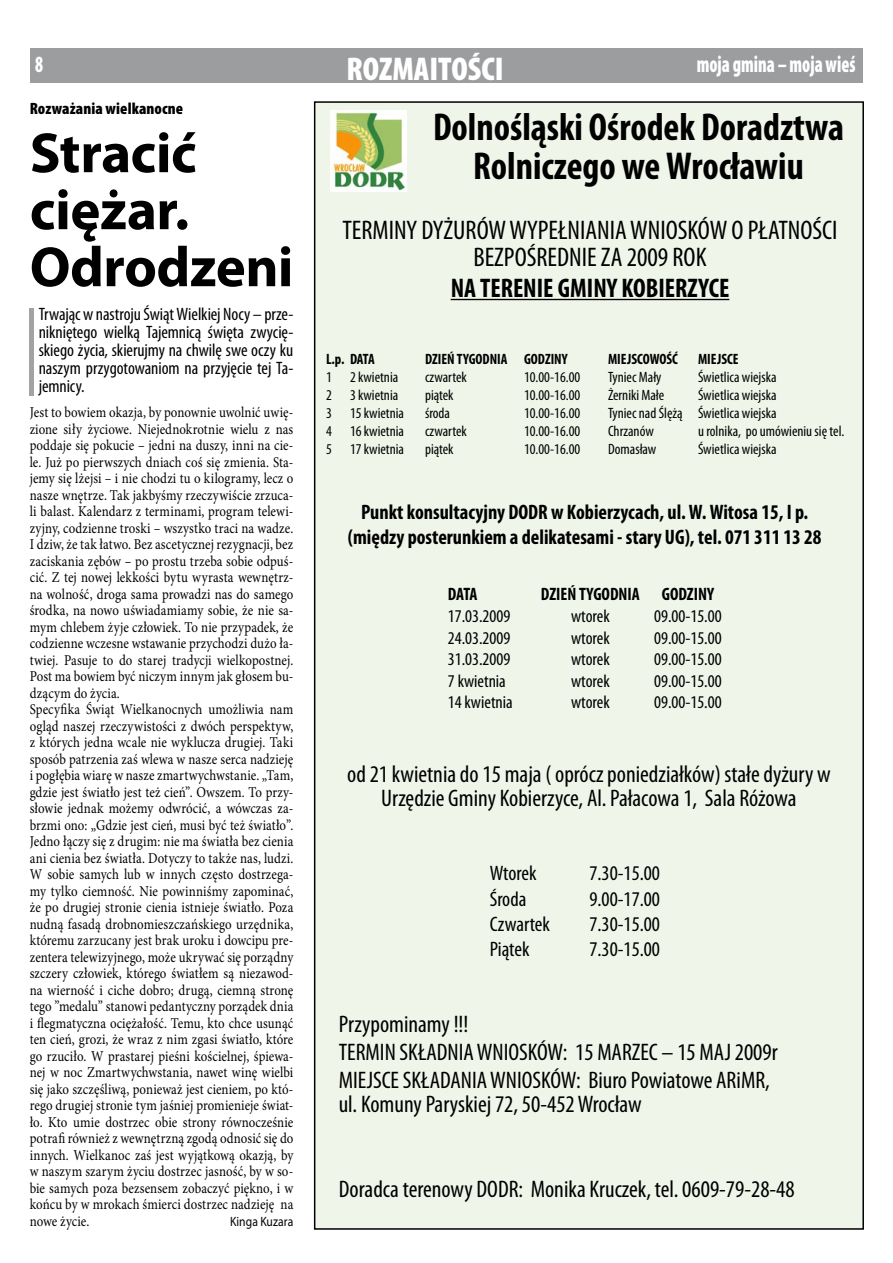
<style>
.page{position:relative;width:893px;height:1263px;background:#fff}
.page>*{position:absolute;margin:0;border:0;box-sizing:border-box;transform-origin:0 0}
.t1{font:700 57px/57px "Myriad Pro";letter-spacing:-.01em;color:#000}
.t2{font:700 condensed 39px/39px "Myriad Pro";color:#000;text-align:center}
.t3{font:900 condensed 33px "Myriad Pro";color:#fff}
.t4{font:condensed 27px/27px "Myriad Pro";color:#000;text-align:center}
.t5{font:700 condensed 27px "Myriad Pro";color:#000}
.t6{font:condensed 24px/28.2px "Myriad Pro";color:#000;text-align:center}
.t7{font:900 condensed 23.4px "Myriad Pro";color:#fff;scale:.77 1}
.t8{font:700 condensed 21px/25.2px "Myriad Pro";color:#000;text-align:center}
.t9{font:condensed 21px "Myriad Pro";color:#000}
.t10{font:condensed 18px/18px "Myriad Pro";color:#000;text-align:justify}
.t11{font:700 condensed 18px "Myriad Pro";color:#000}
.t12{font:900 condensed 16.5px "Myriad Pro";letter-spacing:.005em;color:#000}
.t13{font:15px/16.5px "Minion Pro";letter-spacing:.005em;color:#000;scale:.86 1}
.t14{font:condensed 15px "Myriad Pro";color:#000}
.t15{font:700 condensed 15px "Myriad Pro";color:#000}
.t16{font:13.5px "Myriad Pro";letter-spacing:.005em;color:#000;scale:.86 1}
</style>
<div class="page">
<div style="left:315px;top:102px;width:548px;height:1127px;background:#eff5e9"></div>
<img style="left:331px;top:111px;width:75px;height:81px">
<hr style="left:451px;top:299px;width:278px;height:1px;background:#000">
<hr style="left:30px;top:308px;width:4px;height:87px;background:#a1a2a4">
<div style="left:30px;top:49px;width:832px;height:34px;background:#9c9d9f"></div>
<p class="t12" style="left:30px;top:98px;width:155px">Rozważania wielkanocne</p>
<h1 class="t1" style="left:30px;top:123px;width:265px">Stracić ciężar.<br>Odrodzeni</h1>
<p class="t10" style="left:39px;top:305px;width:256px">TrwającwnastrojuŚwiątWielkiej Nocy – prze&shy;nikniętego wielką Tajemnicą święta zwycię&shy;skiego życia, skierujmy na chwilę swe oczy ku naszym przygotowaniom na przyjęcie tej Ta&shy;jemnicy.</p>
<p class="t13" style="left:30px;top:404px;width:308px">Jest to bowiem okazja, by ponownie uwolnić uwię&shy;zione siły życiowe. Niejednokrotnie wielu z nas poddaje się pokucie – jedni na duszy, inni na cie&shy;le. Już po pierwszych dniach coś się zmienia. Sta&shy;jemy się lżejsi – i nie chodzi tu o kilogramy, lecz o nasze wnętrze. Tak jakbyśmy rzeczywiście zrzuca&shy;li balast. Kalendarz z terminami, program telewi&shy;zyjny, codzienne troski – wszystko traci na wadze.<br>I dziw, że tak łatwo. Bez ascetycznej rezygnacji, bez zaciskania zębów – po prostu trzeba sobie odpuś&shy;cić. Z tej nowej lekkości bytu wyrasta wewnętrz&shy;na wolność, droga sama prowadzi nas do samego środka, na nowo uświadamiamy sobie, że nie sa&shy;mym chlebem żyje człowiek. To nie przypadek, że codzienne wczesne wstawanie przychodzi dużo ła&shy;twiej. Pasuje to do starej tradycji wielkopostnej.<br>Post ma bowiem być niczym innym jak głosem bu&shy;dzącym do życia.<br>Specyfika Świąt Wielkanocnych umożliwia nam ogląd naszej rzeczywistości z dwóch perspektyw, z których jedna wcale nie wyklucza drugiej. Taki sposób patrzenia zaś wlewa w nasze serca nadzieję i pogłębia wiarę w nasze zmartwychwstanie. „Tam, gdzie jest światło jest też cień”. Owszem. To przy&shy;słowie jednak możemy odwrócić, a wówczas za&shy;brzmi ono: „Gdzie jest cień, musi być też światło”.<br>Jedno łączy się z drugim: nie ma światła bez cienia ani cienia bez światła. Dotyczy to także nas, ludzi.<br>W sobie samych lub w innych często dostrzega&shy;my tylko ciemność. Nie powinniśmy zapominać, że po drugiej stronie cienia istnieje światło. Poza nudną fasadą drobnomieszczańskiego urzędnika, któremu zarzucany jest brak uroku i dowcipu pre&shy;zentera telewizyjnego, może ukrywać się porządny szczery człowiek, którego światłem są niezawod&shy;na wierność i ciche dobro; drugą, ciemną stronę tego ”medalu” stanowi pedantyczny porządek dnia i flegmatyczna ociężałość. Temu, kto chce usunąć ten cień, grozi, że wraz z nim zgasi światło, które go rzuciło. W prastarej pieśni kościelnej, śpiewa&shy;nej w noc Zmartwychwstania, nawet winę wielbi się jako szczęśliwą, ponieważ jest cieniem, po któ&shy;rego drugiej stronie tym jaśniej promienieje świat&shy;ło. Kto umie dostrzec obie strony równocześnie potrafi również z wewnętrzną zgodą odnosić się do innych. Wielkanoc zaś jest wyjątkową okazją, by w naszym szarym życiu dostrzec jasność, by w so&shy;bie samych poza bezsensem zobaczyć piękno, i w końcu by w mrokach śmierci dostrzec nadzieję na nowe życie.</p>
<p class="t16" style="left:230px;top:1213px;width:75px">Kinga Kuzara</p>
<h3 class="t3" style="left:346px;top:48px;width:159px">ROZMAITOŚCI</h3>
<h3 class="t7" style="left:697px;top:50px;width:208px">moja gmina – moja wieś</h3>
<h2 class="t2" style="left:433px;top:106px;width:412px">Dolnośląski Ośrodek Doradztwa<br>Rolniczego we Wrocławiu</h2>
<h3 class="t4" style="left:342px;top:216px;width:497px">TERMINY DYŻURÓWWYPEŁNIANIAWNIOSKÓW O PŁATNOŚCI<br>BEZPOŚREDNIE ZA 2009 ROK</h3>
<h3 class="t5" style="left:451px;top:271px;width:280px">NA TERENIE GMINY KOBIERZYCE</h3>
<p class="t15" style="left:326px;top:350px;width:50px">L.p. DATA</p>
<p class="t15" style="left:425px;top:350px;width:144px">DZIEŃ TYGODNIA GODZINY</p>
<p class="t15" style="left:608px;top:350px;width:71px">MIEJSCOWOŚĆ</p>
<p class="t15" style="left:698px;top:350px;width:42px">MIEJSCE</p>
<p class="t14" style="left:326px;top:368px;width:74px">1 2 kwietnia</p>
<p class="t14" style="left:425px;top:368px;width:43px">czwartek</p>
<p class="t14" style="left:524px;top:368px;width:58px">10.00-16.00</p>
<p class="t14" style="left:608px;top:368px;width:55px">Tyniec Mały</p>
<p class="t14" style="left:698px;top:368px;width:80px">Świetlica wiejska</p>
<p class="t14" style="left:326px;top:386px;width:74px">2 3 kwietnia</p>
<p class="t14" style="left:425px;top:386px;width:30px">piątek</p>
<p class="t14" style="left:524px;top:386px;width:58px">10.00-16.00</p>
<p class="t14" style="left:608px;top:386px;width:58px">Żerniki Małe</p>
<p class="t14" style="left:698px;top:386px;width:80px">Świetlica wiejska</p>
<p class="t14" style="left:326px;top:404px;width:80px">3 15 kwietnia</p>
<p class="t14" style="left:425px;top:404px;width:27px">środa</p>
<p class="t14" style="left:524px;top:404px;width:58px">10.00-16.00</p>
<p class="t14" style="left:608px;top:404px;width:170px">Tyniec nad Ślężą Świetlica wiejska</p>
<p class="t14" style="left:326px;top:422px;width:80px">4 16 kwietnia</p>
<p class="t14" style="left:425px;top:422px;width:43px">czwartek</p>
<p class="t14" style="left:524px;top:422px;width:58px">10.00-16.00</p>
<p class="t14" style="left:608px;top:422px;width:47px">Chrzanów</p>
<p class="t14" style="left:698px;top:422px;width:148px">u rolnika, po umówieniu się tel.</p>
<p class="t14" style="left:326px;top:440px;width:80px">5 17 kwietnia</p>
<p class="t14" style="left:425px;top:440px;width:30px">piątek</p>
<p class="t14" style="left:524px;top:440px;width:58px">10.00-16.00</p>
<p class="t14" style="left:608px;top:440px;width:50px">Domasław</p>
<p class="t14" style="left:698px;top:440px;width:80px">Świetlica wiejska</p>
<h3 class="t8" style="left:348px;top:499px;width:475px">Punkt konsultacyjny DODR w Kobierzycach, ul. W. Witosa 15, I p. (między posterunkiem a delikatesami - stary UG), tel. 071 311 13 28</h3>
<p class="t11" style="left:448px;top:583px;width:31px">DATA</p>
<p class="t11" style="left:541px;top:583px;width:175px">DZIEŃ TYGODNIA GODZINY</p>
<p class="t10" style="left:448px;top:607px;width:64px">17.03.2009</p>
<p class="t10" style="left:571px;top:607px;width:40px">wtorek</p>
<p class="t10" style="left:654px;top:607px;width:69px">09.00-15.00</p>
<p class="t10" style="left:448px;top:628px;width:64px">24.03.2009</p>
<p class="t10" style="left:571px;top:628px;width:40px">wtorek</p>
<p class="t10" style="left:654px;top:628px;width:69px">09.00-15.00</p>
<p class="t10" style="left:448px;top:650px;width:64px">31.03.2009</p>
<p class="t10" style="left:571px;top:650px;width:40px">wtorek</p>
<p class="t10" style="left:654px;top:650px;width:69px">09.00-15.00</p>
<p class="t10" style="left:448px;top:672px;width:59px">7 kwietnia</p>
<p class="t10" style="left:571px;top:672px;width:40px">wtorek</p>
<p class="t10" style="left:654px;top:672px;width:69px">09.00-15.00</p>
<p class="t10" style="left:448px;top:693px;width:66px">14 kwietnia</p>
<p class="t10" style="left:571px;top:693px;width:40px">wtorek</p>
<p class="t10" style="left:654px;top:693px;width:69px">09.00-15.00</p>
<h3 class="t6" style="left:347px;top:762px;width:485px;line-height:24px">od 21 kwietnia do 15 maja ( oprócz poniedziałków) stałe dyżury w<br>Urzędzie Gminy Kobierzyce, Al. Pałacowa 1, Sala Różowa</h3>
<h3 class="t9" style="left:490px;top:861px;width:48px">Wtorek</h3>
<h3 class="t9" style="left:589px;top:861px;width:72px">7.30-15.00</h3>
<h3 class="t9" style="left:490px;top:886px;width:38px">Środa</h3>
<h3 class="t9" style="left:589px;top:886px;width:72px">9.00-17.00</h3>
<h3 class="t9" style="left:490px;top:911px;width:62px">Czwartek</h3>
<h3 class="t9" style="left:589px;top:911px;width:72px">7.30-15.00</h3>
<h3 class="t9" style="left:490px;top:936px;width:41px">Piątek</h3>
<h3 class="t9" style="left:589px;top:936px;width:72px">7.30-15.00</h3>
<h3 class="t6" style="left:339px;top:1009px;width:440px;text-align:left">Przypominamy !!!<br>TERMIN SKŁADNIAWNIOSKÓW: 15 MARZEC – 15 MAJ 2009r<br>MIEJSCE SKŁADANIAWNIOSKÓW: Biuro Powiatowe ARiMR,</h3>
<h3 class="t6" style="left:339px;top:1090px;width:304px">ul. Komuny Paryskiej 72, 50-452Wrocław</h3>
<h3 class="t6" style="left:339px;top:1174px;width:457px">Doradca terenowy DODR: Monika Kruczek, tel. 0609-79-28-48</h3>
</div>
